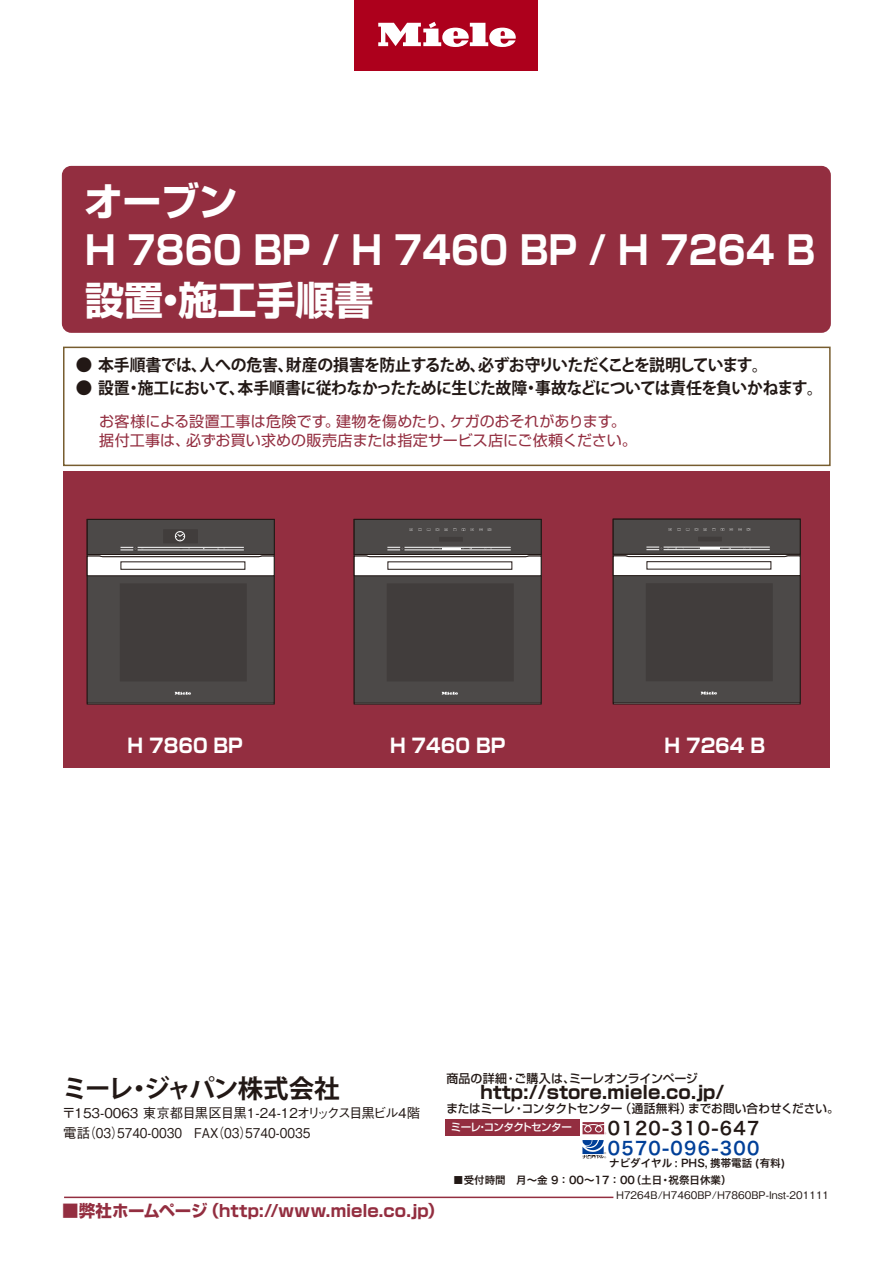
<style>
.page{position:relative;width:893px;height:1263px;background:#fff}
.page>*{position:absolute;margin:0;border:0;box-sizing:border-box;transform-origin:0 0}
.t1{font:700 39px/49.5px "Shin Go Pro";color:#fff}
.t2{font:700 25.5px "Koz Go Std";letter-spacing:-.07em;color:#221815}
.t3{font:700 19.5px "Shin Go Pro";color:#fff;scale:.92 1}
.t4{font:700 18px "Shin Go Pro";color:#221815}
.t5{font:18px "Hira Kaku Pro W6";letter-spacing:.075em;color:#221815;scale:.96 1}
.t6{font:18px "Hira Kaku Pro W6";letter-spacing:.075em;color:#003f98;scale:.96 1}
.t7{font:700 16.5px "Koz Go Std";letter-spacing:-.03em;color:#221815}
.t8{font:700 16.5px "Shin Go Pro";color:#932e40}
.t9{font:15px/19.5px "Shin Go Pro";letter-spacing:.005em;color:#932e40}
.t10{font:500 13.5px/20px "Gothic BBB Pro";color:#221815}
.t11{font:500 12px "Shin Go Pro";letter-spacing:-.01em;color:#221815}
.t12{font:10.5px "Hira Kaku Pro W6";color:#221815}
.t13{font:500 10.5px "Gothic BBB Pro";color:#221815}
.t14{font:500 10.5px "Shin Go Pro";letter-spacing:-.055em;color:#fff}
</style>
<div class="page">
<div style="left:63px;top:471px;width:766px;height:296px;background:#932e40"></div>
<div style="left:63px;top:347px;width:768px;height:119px;border:2px solid #775d2f"></div>
<div style="left:62px;top:166px;width:769px;height:167px;background:#932e40;border-radius:9px"></div>
<hr style="left:64px;top:1196px;width:549px;height:2px;background:#932e40">
<div style="left:445px;top:1119px;width:134px;height:17px;background:#932e40"></div>
<svg style="left:582px;top:1122px;width:24px;height:12px"></svg>
<svg style="left:582px;top:1140px;width:24px;height:18px"></svg>
<div style="left:355px;top:0;width:183px;height:70px;background:#ad001c"></div>
<svg style="left:378px;top:22px;width:138px;height:25px"></svg>
<div style="left:87px;top:519px;width:187px;height:36px;background:#4c4948;border:1px solid #221815"></div>
<div style="left:163px;top:529px;width:35px;height:14px;background:#413d3c"></div>
<svg style="left:87px;top:547px;width:187px;height:156px;background:#5b5757"></svg>
<div style="left:175px;top:531px;width:10px;height:10px;border:1px solid #fff;border-radius:50%"></div>
<svg style="left:176px;top:532px;width:8px;height:9px"></svg>
<div style="left:354px;top:519px;width:187px;height:36px;background:#4c4948;border:1px solid #221815"></div>
<svg style="left:409px;top:528px;width:21px;height:3px"></svg>
<div style="left:439px;top:537px;width:24px;height:5px;background:#413d3c"></div>
<svg style="left:436px;top:528px;width:55px;height:3px"></svg>
<svg style="left:354px;top:547px;width:187px;height:156px;background:#5b5857"></svg>
<svg style="left:613px;top:556px;width:187px;height:147px;background:#555151"></svg>
<div style="left:647px;top:561px;width:124px;height:8px;background:#fff;border:1px solid #221815"></div>
<div style="left:613px;top:519px;width:187px;height:35px;background:#4c4948;border:1px solid #221815"></div>
<svg style="left:668px;top:528px;width:21px;height:3px"></svg>
<hr style="left:698px;top:537px;width:24px;height:4px;background:#413d3c">
<svg style="left:695px;top:528px;width:55px;height:3px"></svg>
<svg style="left:646px;top:547px;width:124px;height:3px"></svg>
<h1 class="t1" style="left:84px;top:172px;width:732px">オーブン<br>H 7860 BP / H 7460 BP / H 7264 B設置・施工手順書</h1>
<p class="t7" style="left:76px;top:355px;width:693px">● 本手順書では、人への危害、財産の損害を防止するため、必ずお守りいただくことを説明しています。</p>
<p class="t7" style="left:76px;top:377px;width:748px">● 設置・施工において、本手順書に従わなかったために生じた故障・事故などについては責任を負いかねます。</p>
<p class="t9" style="left:99px;top:410px;width:539px">お客様による設置工事は危険です。建物を傷めたり、ケガのおそれがあります。据付工事は、必ずお買い求めの販売店または指定サービス店にご依頼ください。</p>
<p class="t3" style="left:128px;top:730px;width:127px">H 7860 BP</p>
<p class="t3" style="left:390px;top:730px;width:127px">H 7460 BP</p>
<p class="t3" style="left:664px;top:730px;width:111px">H 7264 B</p>
<h2 class="t2" style="left:62px;top:1072px;width:279px">ミーレ・ジャパン株式会社</h2>
<p class="t11" style="left:446px;top:1068px;width:253px">商品の詳細・ご購入は、ミーレオンラインページ</p>
<p class="t11" style="left:446px;top:1099px;width:394px">またはミーレ・コンタクトセンター（通話無料）までお問い合わせください。</p>
<p class="t4" style="left:481px;top:1078px;width:245px">http://store.miele.co.jp/</p>
<p class="t5" style="left:608px;top:1112px;width:193px">0120-310-647 　</p>
<p class="t6" style="left:608px;top:1132px;width:159px">0570-096-300</p>
<p class="t10" style="left:62px;top:1101px;width:360px">〒153-0063 東京都目黒区目黒1-24-12オリックス目黒ビル4階電話（03）5740-0030 FAX（03）5740-0035</p>
<p class="t14" style="left:451px;top:1118px;width:123px">ミーレ・コンタクトセンター</p>
<p class="t12" style="left:609px;top:1153px;width:178px">ナビダイヤル : PHS, 携帯電話 (有料)</p>
<p class="t12" style="left:453px;top:1171px;width:280px">■受付時間　月～金 9：00～17：00（土日・祝祭日休業）</p>
<p class="t8" style="left:62px;top:1197px;width:384px">■弊社ホームページ（http://www.miele.co.jp）</p>
<p class="t13" style="left:616px;top:1186px;width:215px">H7264B/H7460BP/H7860BP-Inst-201111</p>
</div>
